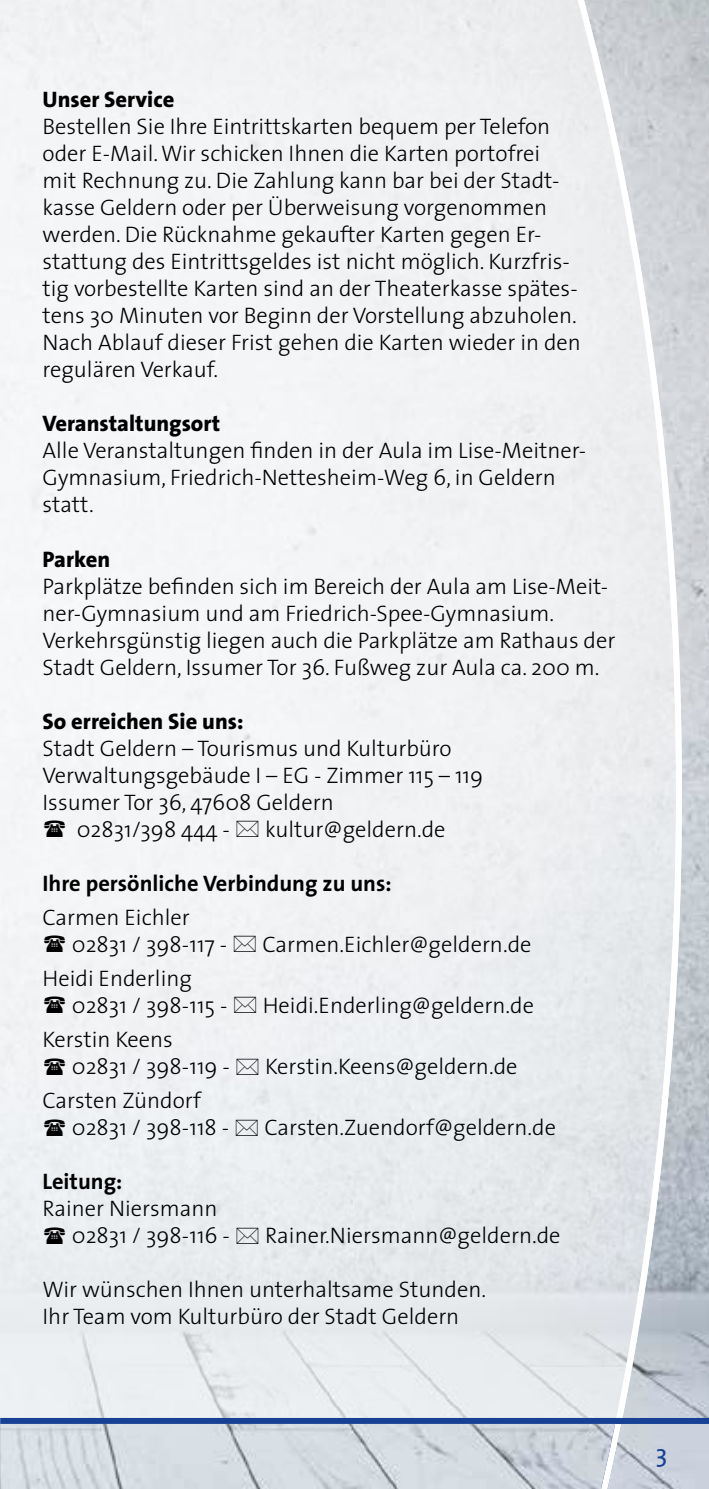
<style>
.page{position:relative;width:709px;height:1489px;background:#fff}
.page>*{position:absolute;margin:0;border:0;box-sizing:border-box;transform-origin:0 0}
.t1{font:25px "The Sans";color:#164194}
.t2{font:300 22.5px/27px "The Sans";color:#000}
.t3{font:800 22.5px "The Sans";color:#000}
.t4{font:700 22.5px "The Sans";color:#000}
</style>
<div class="page">
<img style="left:685px;top:0;width:24px;height:1417px">
<svg style="left:486px;top:0;width:199px;height:1417px"></svg>
<svg style="left:0;top:1417px;width:709px;height:71px;background:#c0cad8"></svg>
<svg style="left:44px;top:820px;width:21px;height:17px"></svg>
<svg style="left:237px;top:820px;width:21px;height:17px"></svg>
<svg style="left:44px;top:935px;width:21px;height:17px"></svg>
<svg style="left:234px;top:935px;width:22px;height:17px"></svg>
<svg style="left:44px;top:996px;width:21px;height:17px"></svg>
<svg style="left:234px;top:996px;width:22px;height:17px"></svg>
<svg style="left:44px;top:1057px;width:21px;height:17px"></svg>
<svg style="left:237px;top:1057px;width:21px;height:17px"></svg>
<svg style="left:44px;top:1118px;width:21px;height:17px"></svg>
<svg style="left:236px;top:1119px;width:22px;height:16px"></svg>
<svg style="left:44px;top:1226px;width:21px;height:17px"></svg>
<svg style="left:237px;top:1227px;width:21px;height:16px"></svg>
<p class="t3" style="left:43px;top:81px;width:133px">Unser Service</p>
<p class="t2" style="left:43px;top:112px;width:540px">Bestellen Sie Ihre Eintrittskarten bequem per Telefon oder E-Mail. Wir schicken Ihnen die Karten portofrei<br>mit Rechnung zu. Die Zahlung kann bar bei der Stadt&shy;kasse Geldern oder per Überweisung vorgenommen werden. Die Rücknahme gekaufter Karten gegen Er&shy;stattung des Eintrittsgeldes ist nicht möglich. Kurzfris&shy;tig vorbestellte Karten sind an der Theaterkasse spätes&shy;tens 30 Minuten vor Beginn der Vorstellung abzuholen.<br>Nach Ablauf dieser Frist gehen die Karten wieder in den regulären Verkauf.</p>
<p class="t3" style="left:43px;top:405px;width:179px">Veranstaltungsort</p>
<p class="t2" style="left:43px;top:436px;width:545px">Alle Veranstaltungen finden in der Aula im Lise-Meitner-<br>Gymnasium, Friedrich-Nettesheim-Weg 6, in Geldern statt.</p>
<p class="t3" style="left:43px;top:540px;width:69px">Parken</p>
<p class="t2" style="left:43px;top:571px;width:574px">Parkplätze befinden sich im Bereich der Aula am Lise-Meit&shy;ner-Gymnasium und am Friedrich-Spee-Gymnasium.<br>Verkehrsgünstig liegen auch die Parkplätze am Rathaus der Stadt Geldern, Issumer Tor 36. Fußweg zur Aula ca. 200 m.</p>
<p class="t3" style="left:43px;top:702px;width:202px">So erreichen Sie uns:</p>
<p class="t2" style="left:43px;top:733px;width:411px">Stadt Geldern – Tourismus und Kulturbüro</p>
<p class="t2" style="left:43px;top:760px;width:442px">Verwaltungsgebäude I – EG - Zimmer 115 – 119</p>
<p class="t2" style="left:43px;top:787px;width:293px">Issumer Tor 36, 47608 Geldern</p>
<p class="t2" style="left:77px;top:814px;width:155px">02831/398 444 -</p>
<p class="t2" style="left:265px;top:814px;width:182px">kultur@geldern.de</p>
<p class="t4" style="left:43px;top:864px;width:350px">Ihre persönliche Verbindung zu uns:</p>
<p class="t2" style="left:72px;top:902px;width:157px;text-indent:-29px">Carmen Eichler<br>02831 / 398-117 -</p>
<p class="t2" style="left:262px;top:929px;width:270px">Carmen.Eichler@geldern.de</p>
<p class="t2" style="left:72px;top:964px;width:157px;text-indent:-29px">Heidi Enderling<br>02831 / 398-115 -</p>
<p class="t2" style="left:72px;top:1025px;width:160px;text-indent:-29px">Kerstin Keens<br>02831 / 398-119 -</p>
<p class="t2" style="left:72px;top:1086px;width:159px;text-indent:-29px">Carsten Zündorf<br>02831 / 398-118 -</p>
<p class="t2" style="left:263px;top:991px;width:273px">Heidi.Enderling@geldern.de</p>
<p class="t2" style="left:265px;top:1052px;width:254px">Kerstin.Keens@geldern.de</p>
<p class="t2" style="left:264px;top:1113px;width:293px">Carsten.Zuendorf@geldern.de</p>
<p class="t4" style="left:43px;top:1162px;width:81px">Leitung:</p>
<p class="t2" style="left:72px;top:1194px;width:160px;text-indent:-29px">Rainer Niersmann<br>02831 / 398-116 -</p>
<p class="t2" style="left:265px;top:1221px;width:297px">Rainer.Niersmann@geldern.de</p>
<p class="t2" style="left:43px;top:1275px;width:445px">Wir wünschen Ihnen unterhaltsame Stunden.<br>Ihr Team vom Kulturbüro der Stadt Geldern</p>
<p class="t1" style="left:656px;top:1432px;width:13px">3</p>
</div>
